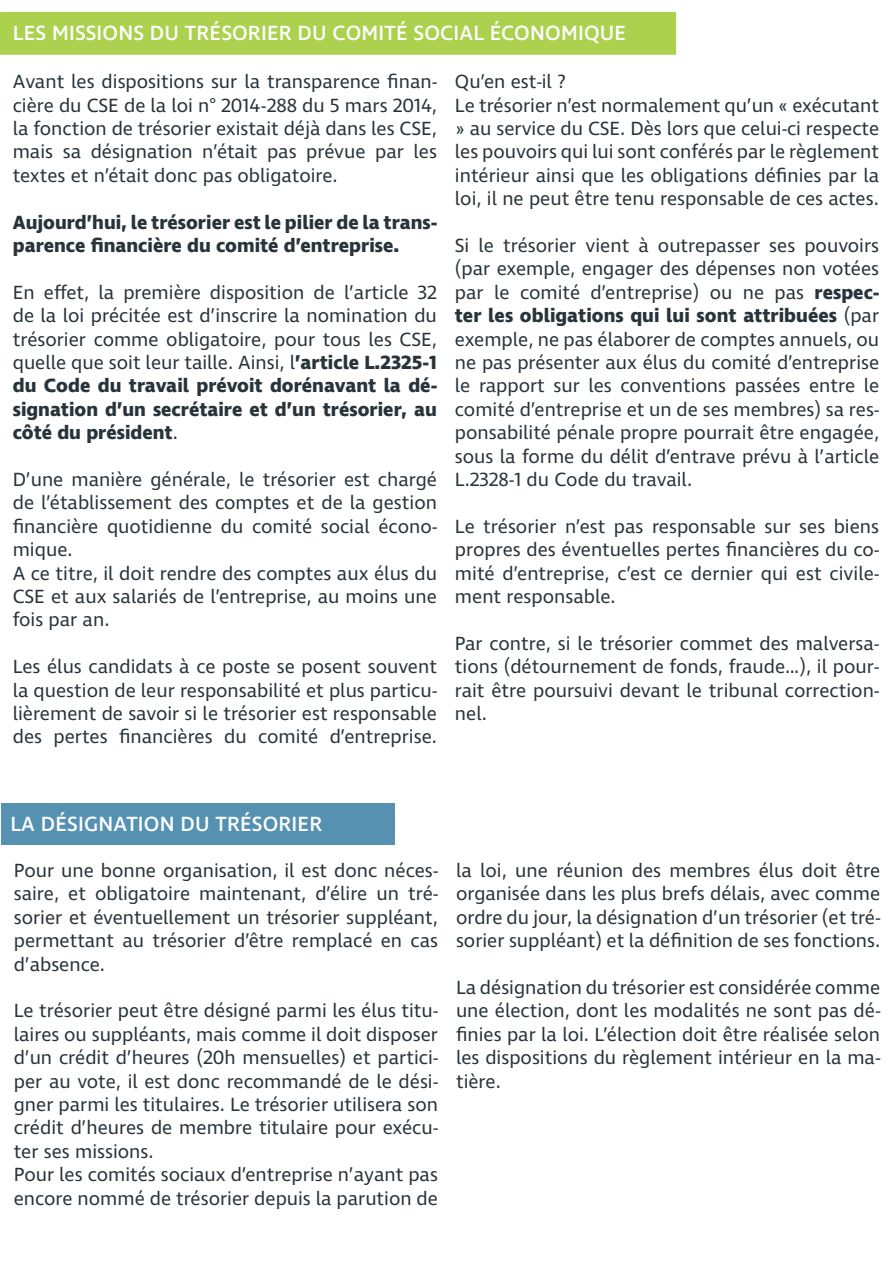
<style>
.page{position:relative;width:893px;height:1263px;background:#fff}
.page>*{position:absolute;margin:0;border:0;box-sizing:border-box;transform-origin:0 0}
.t1{font:500 21px "Ingra";letter-spacing:.01em;color:#fff}
.t2{font:19.5px/23.4px "Ingra";color:#28333a;text-align:justify}
.t3{font:700 19.5px/23.4px "Ingra";color:#28333a}
.s1{font-weight:700}
</style>
<div class="page">
<div style="left:1px;top:13px;width:674px;height:41px;background:#acd14e"></div>
<div style="left:0;top:12px;width:676px;height:43px;border:2px solid #acd14e"></div>
<div style="left:1px;top:804px;width:393px;height:41px;background:#5691b2"></div>
<p class="t1" style="left:13px;top:20px;width:615px">LES MISSIONS DU TRÉSORIER DU COMITÉ SOCIAL ÉCONOMIQUE</p>
<p class="t2" style="left:13px;top:71px;width:426px">Avant les dispositions sur la transparence finan&shy;cière du CSE de la loi n° 2014-288 du 5 mars 2014, la fonction de trésorier existait déjà dans les CSE, mais sa désignation n’était pas prévue par les textes et n’était donc pas obligatoire.</p>
<p class="t3" style="left:13px;top:211px;width:426px">Aujourd’hui, le trésorier est le pilier de la trans&shy;parence financière du comité d’entreprise.</p>
<p class="t2" style="left:13px;top:282px;width:426px">En effet, la première disposition de l’article 32 de la loi précitée est d’inscrire la nomination du trésorier comme obligatoire, pour tous les CSE, quelle que soit leur taille. Ainsi, l<span class="s1">’article L.2325-1 du Code du travail prévoit dorénavant la dé&shy;signation d’un secrétaire et d’un trésorier, au côté du président</span>.</p>
<p class="t2" style="left:13px;top:469px;width:426px">D’une manière générale, le trésorier est chargé de l’établissement des comptes et de la gestion financière quotidienne du comité social écono&shy;mique.</p>
<p class="t2" style="left:13px;top:562px;width:426px">A ce titre, il doit rendre des comptes aux élus du CSE et aux salariés de l’entreprise, au moins une fois par an.</p>
<p class="t2" style="left:13px;top:656px;width:426px">Les élus candidats à ce poste se posent souvent la question de leur responsabilité et plus particu&shy;lièrement de savoir si le trésorier est responsable des pertes financières du comité d’entreprise.</p>
<p class="t2" style="left:455px;top:71px;width:113px">Qu’en est-il ?</p>
<p class="t2" style="left:455px;top:94px;width:426px">Le trésorier n’est normalement qu’un « exécutant » au service du CSE. Dès lors que celui-ci respecte les pouvoirs qui lui sont conférés par le règlement intérieur ainsi que les obligations définies par la loi, il ne peut être tenu responsable de ces actes.</p>
<p class="t2" style="left:455px;top:235px;width:426px">Si le trésorier vient à outrepasser ses pouvoirs (par exemple, engager des dépenses non votées par le comité d’entreprise) ou ne pas <span class="s1">respec&shy;ter les obligations qui lui sont attribuées</span> (par exemple, ne pas élaborer de comptes annuels, ou ne pas présenter aux élus du comité d’entreprise le rapport sur les conventions passées entre le comité d’entreprise et un de ses membres) sa res&shy;ponsabilité pénale propre pourrait être engagée, sous la forme du délit d’entrave prévu à l’article L.2328-1 du Code du travail.</p>
<p class="t2" style="left:455px;top:516px;width:426px">Le trésorier n’est pas responsable sur ses biens propres des éventuelles pertes financières du co&shy;mité d’entreprise, c’est ce dernier qui est civile&shy;ment responsable.</p>
<p class="t2" style="left:455px;top:633px;width:426px">Par contre, si le trésorier commet des malversa&shy;tions (détournement de fonds, fraude…), il pour&shy;rait être poursuivi devant le tribunal correction&shy;nel.</p>
<p class="t1" style="left:10px;top:811px;width:313px">LA DÉSIGNATION DU TRÉSORIER</p>
<p class="t2" style="left:14px;top:860px;width:426px">Pour une bonne organisation, il est donc néces&shy;saire, et obligatoire maintenant, d’élire un tré&shy;sorier et éventuellement un trésorier suppléant, permettant au trésorier d’être remplacé en cas d’absence.</p>
<p class="t2" style="left:14px;top:1000px;width:426px">Le trésorier peut être désigné parmi les élus titu&shy;laires ou suppléants, mais comme il doit disposer d’un crédit d’heures (20h mensuelles) et partici&shy;per au vote, il est donc recommandé de le dési&shy;gner parmi les titulaires. Le trésorier utilisera son crédit d’heures de membre titulaire pour exécu&shy;ter ses missions.</p>
<p class="t2" style="left:14px;top:1164px;width:426px">Pour les comités sociaux d’entreprise n’ayant pas encore nommé de trésorier depuis la parution de</p>
<p class="t2" style="left:456px;top:860px;width:426px">la loi, une réunion des membres élus doit être organisée dans les plus brefs délais, avec comme ordre du jour, la désignation d’un trésorier (et tré&shy;sorier suppléant) et la définition de ses fonctions.</p>
<p class="t2" style="left:456px;top:977px;width:426px">La désignation du trésorier est considérée comme une élection, dont les modalités ne sont pas dé&shy;finies par la loi. L’élection doit être réalisée selon les dispositions du règlement intérieur en la ma&shy;tière.</p>
</div>
